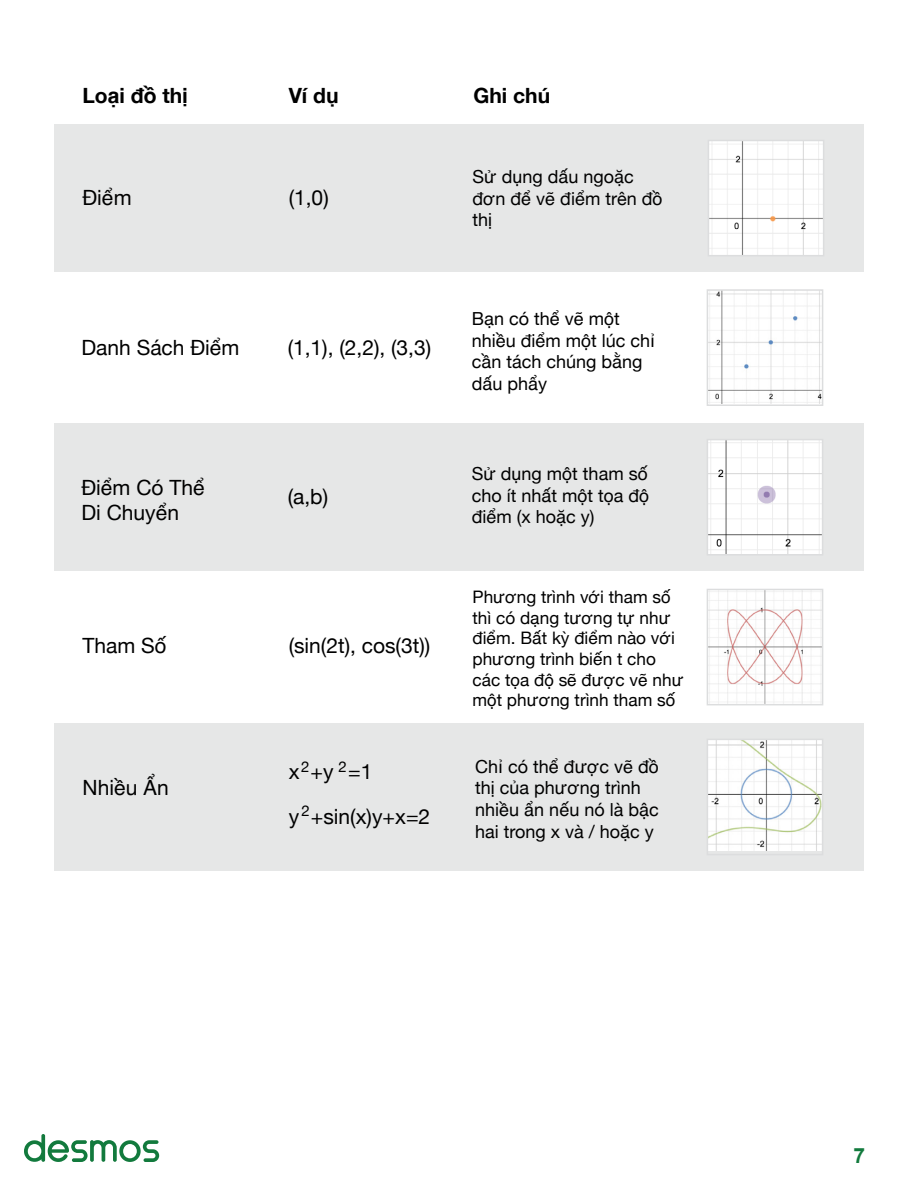
<style>
.page{position:relative;width:918px;height:1188px;background:#fff}
.page>*{position:absolute;margin:0;border:0;box-sizing:border-box;transform-origin:0 0}
.t1{font:21px/25.2px "Helvetica Neue";color:#000}
.t2{font:700 21px "Helvetica Neue";color:#000}
.t3{font:700 21px "Arial";color:#127a3d}
.t4{font:18px/21.6px "Helvetica Neue";color:#000}
.t5{font:17.25px/20.7px "Helvetica Neue";color:#000}
.t6{font:15px "Helvetica Neue";color:#000}
</style>
<div class="page">
<svg style="left:24px;top:1134px;width:135px;height:28px"></svg>
<div style="left:54px;top:124px;width:810px;height:148px;background:#e6e7e7"></div>
<div style="left:54px;top:423px;width:810px;height:148px;background:#e6e7e7"></div>
<div style="left:54px;top:723px;width:810px;height:148px;background:#e6e7e7"></div>
<img style="left:711px;top:143px;width:110px;height:110px">
<div style="left:708px;top:140px;width:116px;height:116px;border:2px solid #dcddde"></div>
<img style="left:710px;top:442px;width:110px;height:111px">
<div style="left:707px;top:439px;width:116px;height:117px;border:2px solid #dcddde"></div>
<img style="left:710px;top:592px;width:110px;height:110px">
<div style="left:707px;top:589px;width:116px;height:116px;border:2px solid #dcddde"></div>
<img style="left:710px;top:742px;width:110px;height:108px">
<div style="left:707px;top:739px;width:116px;height:116px;border:2px solid #dcddde"></div>
<img style="left:710px;top:292px;width:110px;height:111px">
<div style="left:707px;top:289px;width:116px;height:117px;border:2px solid #dcddde"></div>
<p class="t2" style="left:83px;top:79px;width:107px">Loại đồ thị</p>
<p class="t2" style="left:289px;top:79px;width:52px">Ví dụ</p>
<p class="t2" style="left:474px;top:79px;width:78px">Ghi chú</p>
<p class="t1" style="left:83px;top:186px;width:51px">Điểm</p>
<p class="t1" style="left:82px;top:336px;width:159px">Danh Sách Điểm</p>
<p class="t1" style="left:82px;top:476px;width:125px">Điểm Có Thể<br>Di Chuyển</p>
<p class="t1" style="left:83px;top:634px;width:86px">Tham Số</p>
<p class="t1" style="left:83px;top:776px;width:88px">Nhiều Ẩn</p>
<p class="t1" style="left:289px;top:186px;width:42px">(1,0)</p>
<p class="t1" style="left:288px;top:336px;width:145px">(1,1), (2,2), (3,3)</p>
<p class="t1" style="left:288px;top:485px;width:42px">(a,b)</p>
<p class="t1" style="left:289px;top:634px;width:143px">(sin(2t), cos(3t))</p>
<p class="t6" style="left:301px;top:756px;width:10px">2</p>
<p class="t6" style="left:338px;top:756px;width:10px">2</p>
<p class="t6" style="left:302px;top:799px;width:10px">2</p>
<p class="t1" style="left:289px;top:760px;width:85px">x +y =1</p>
<p class="t1" style="left:289px;top:805px;width:143px">y +sin(x)y+x=2</p>
<p class="t4" style="left:473px;top:167px;width:191px">Sử dụng dấu ngoặc đơn để vẽ điểm trên đồ thị</p>
<p class="t4" style="left:472px;top:309px;width:185px">Bạn có thể vẽ một nhiều điểm một lúc chỉ cần tách chúng bằng dấu phẩy</p>
<p class="t4" style="left:472px;top:464px;width:179px;text-align:justify">Sử dụng một tham số cho ít nhất một tọa độ điểm (x hoặc y)</p>
<p class="t5" style="left:473px;top:587px;width:213px">Phương trình với tham số thì có dạng tương tự như điểm. Bất kỳ điểm nào với phương trình biến t cho các tọa độ sẽ được vẽ như một phương trình tham số</p>
<p class="t4" style="left:475px;top:757px;width:185px">Chỉ có thể được vẽ đồ thị của phương trình nhiều ẩn nếu nó là bậc hai trong x và / hoặc y</p>
<p class="t3" style="left:853px;top:1142px;width:13px">7</p>
</div>
